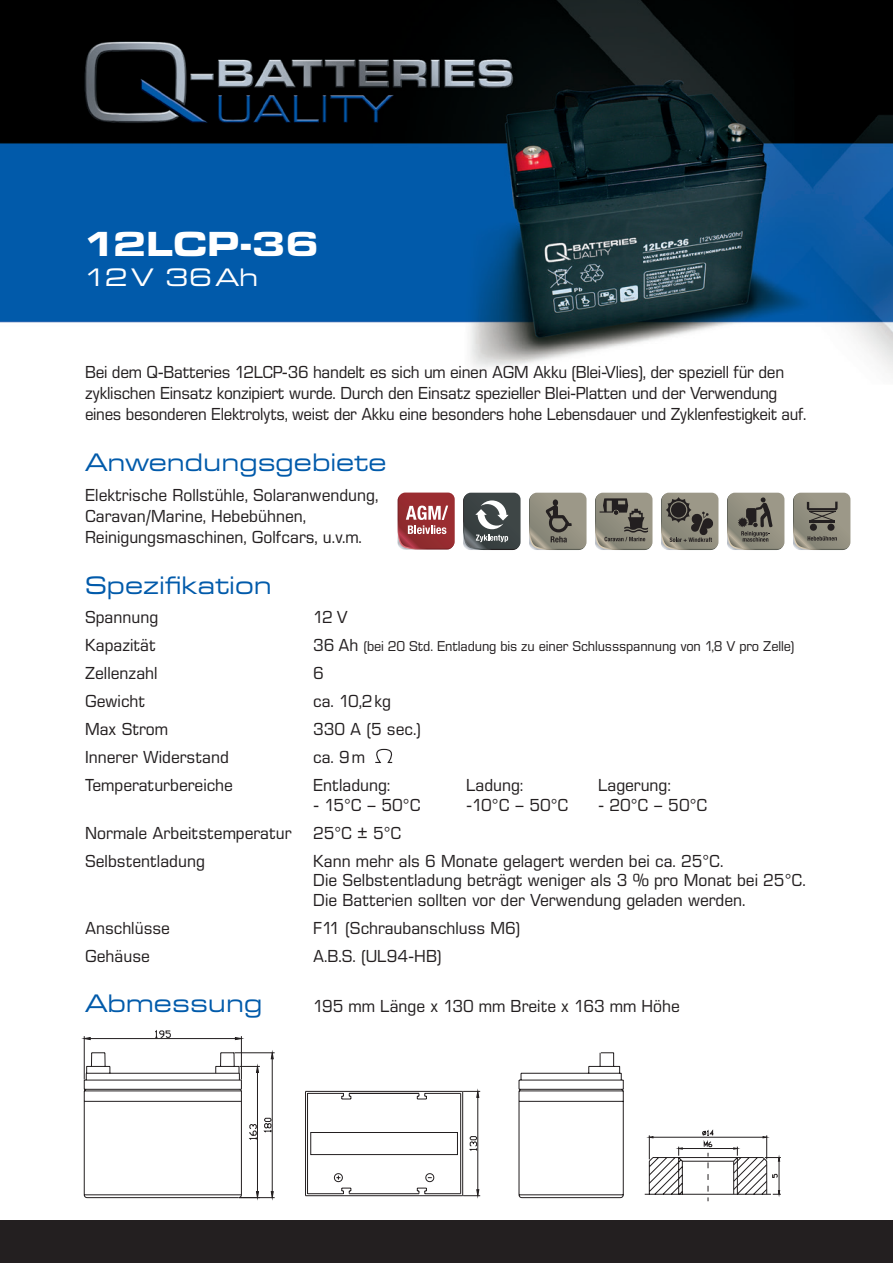
<style>
.page{position:relative;width:893px;height:1263px;background:#fff}
.page>*{position:absolute;margin:0;border:0;box-sizing:border-box;transform-origin:0 0}
.t1{font:700 expanded 33px "Eurostile SB";color:#fff}
.t2{font:24px "Eurostile SB Extend";color:#015aaa;scale:.95 1}
.t3{font:24px "Eurostile SB Extend";color:#fff}
.t4{font:16.5px/21px "Eurostile SB";color:#231f20;scale:.95 1}
.t5{font:16.5px/21px "Eurostile SB";letter-spacing:-.02em;color:#231f20;scale:.94 1}
.t6{font:13.5px "Eurostile SB";letter-spacing:-.01em;color:#231f20;scale:.95 1}
.s1{font-size:16.5px}
</style>
<div class="page">
<img style="left:0;top:0;width:893px;height:373px">
<svg style="left:644px;top:1130px;width:137px;height:71px"></svg>
<svg style="left:480px;top:1052px;width:144px;height:146px"></svg>
<svg style="left:84px;top:1030px;width:396px;height:168px"></svg>
<div style="left:0;top:1220px;width:893px;height:43px;background:#231f20"></div>
<svg style="left:463px;top:493px;width:58px;height:57px;background:#5e6465"></svg>
<svg style="left:793px;top:493px;width:57px;height:57px;background:#8c897c"></svg>
<div style="left:810px;top:524px;width:7px;height:7px;background:#231f20;border-radius:50%"></div>
<div style="left:827px;top:524px;width:7px;height:7px;background:#231f20;border-radius:50%"></div>
<hr style="left:809px;top:520px;width:26px;height:2px;background:#231f20">
<svg style="left:661px;top:493px;width:57px;height:57px;background:#7c796e"></svg>
<svg style="left:595px;top:493px;width:57px;height:57px;background:#817d71"></svg>
<svg style="left:529px;top:493px;width:57px;height:57px;background:#8b887a"></svg>
<svg style="left:727px;top:493px;width:57px;height:57px;background:#848174"></svg>
<svg style="left:398px;top:493px;width:57px;height:57px;background:#aa5357"></svg>
<svg style="left:375px;top:748px;width:18px;height:15px"></svg>
<h1 class="t1" style="left:84px;top:225px;width:236px">12LCP-36</h1>
<h2 class="t3" style="left:84px;top:264px;width:176px">12V 36Ah</h2>
<p class="t5" style="left:85px;top:362px;width:769px">Bei dem Q-Batteries 12LCP-36 handelt es sich um einen AGM Akku (Blei-Vlies), der speziell für den zyklischen Einsatz konzipiert wurde. Durch den Einsatz spezieller Blei-Platten und der Verwendung eines besonderen Elektrolyts, weist der Akku eine besonders hohe Lebensdauer und Zyklenfestigkeit auf.</p>
<h2 class="t2" style="left:85px;top:449px;width:319px">Anwendungsgebiete</h2>
<p class="t4" style="left:85px;top:484px;width:310px">Elektrische Rollstühle, Solaranwendung,<br>Caravan/Marine, Hebebühnen,<br>Reinigungsmaschinen, Golfcars, u.v.m.</p>
<h2 class="t2" style="left:85px;top:571px;width:198px">Spezifikation</h2>
<p class="t4" style="left:85px;top:607px;width:79px">Spannung</p>
<p class="t4" style="left:313px;top:607px;width:38px">12 V</p>
<p class="t4" style="left:85px;top:635px;width:76px">Kapazität</p>
<p class="t6" style="left:313px;top:638px;width:508px"><span class="s1">36 Ah</span> (bei 20 Std. Entladung bis zu einer Schlussspannung von 1,8 V pro Zelle)</p>
<p class="t4" style="left:85px;top:663px;width:78px">Zellenzahl</p>
<p class="t4" style="left:313px;top:663px;width:13px">6</p>
<p class="t4" style="left:85px;top:691px;width:65px">Gewicht</p>
<p class="t4" style="left:313px;top:691px;width:84px">ca. 10,2kg</p>
<p class="t4" style="left:85px;top:719px;width:89px">Max Strom</p>
<p class="t4" style="left:313px;top:719px;width:115px">330 A (5 sec.)</p>
<p class="t4" style="left:85px;top:747px;width:153px">Innerer Widerstand</p>
<p class="t4" style="left:313px;top:747px;width:56px">ca. 9m</p>
<p class="t4" style="left:85px;top:775px;width:157px">Temperaturbereiche</p>
<p class="t4" style="left:313px;top:775px;width:83px">Entladung:</p>
<p class="t4" style="left:466px;top:775px;width:62px">Ladung:</p>
<p class="t4" style="left:598px;top:775px;width:78px">Lagerung:</p>
<p class="t4" style="left:313px;top:794px;width:115px">- 15°C – 50°C</p>
<p class="t4" style="left:466px;top:794px;width:109px">-10°C – 50°C</p>
<p class="t4" style="left:598px;top:794px;width:117px">- 20°C – 50°C</p>
<p class="t4" style="left:85px;top:822px;width:219px">Normale Arbeitstemperatur</p>
<p class="t4" style="left:313px;top:822px;width:94px">25°C ± 5°C</p>
<p class="t4" style="left:85px;top:850px;width:128px">Selbstentladung</p>
<p class="t4" style="left:313px;top:851px;width:520px;line-height:19.5px">Kann mehr als 6 Monate gelagert werden bei ca. 25°C.<br>Die Selbstentladung beträgt weniger als 3 % pro Monat bei 25°C.<br>Die Batterien sollten vor der Verwendung geladen werden.</p>
<p class="t4" style="left:85px;top:917px;width:91px">Anschlüsse</p>
<p class="t4" style="left:313px;top:917px;width:220px">F11 (Schraubanschluss M6)</p>
<p class="t4" style="left:85px;top:945px;width:70px">Gehäuse</p>
<p class="t4" style="left:313px;top:945px;width:137px">A.B.S. (UL94-HB)</p>
<h2 class="t2" style="left:85px;top:990px;width:188px">Abmessung</h2>
<p class="t4" style="left:313px;top:996px;width:388px">195 mm Länge x 130 mm Breite x 163 mm Höhe</p>
</div>
